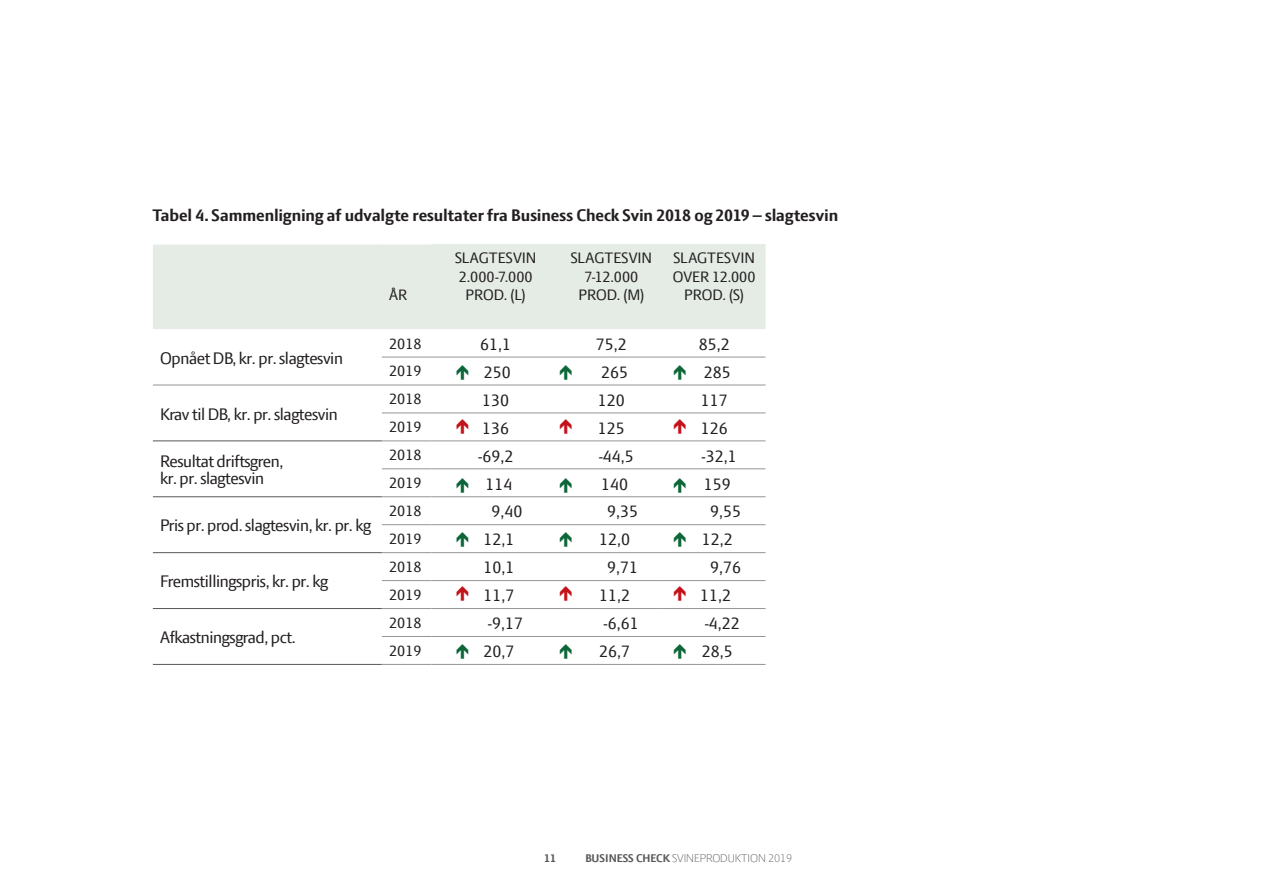
<style>
.page{position:relative;width:1263px;height:893px;background:#fff}
.page>*{position:absolute;margin:0;border:0;box-sizing:border-box;transform-origin:0 0}
.t1{font:18px/16.2px "LF Press Sans";letter-spacing:-.02em;color:#231f20}
.t2{font:700 18px "LF Press Sans";letter-spacing:-.005em;color:#231f20}
.t3{font:16.2px/18px "LF Press Sans";color:#231f20;text-align:center}
.t4{font:300 12px "LF Press Sans";color:#57585a}
.t5{font:700 12px "LF Press Sans";color:#57585a}
.s1{font-weight:700}
</style>
<div class="page">
<div style="left:153px;top:244px;width:612px;height:85px;background:#e4ece5"></div>
<hr style="left:153px;top:244px;width:229px;height:1px;background:#fff">
<hr style="left:382px;top:244px;width:49px;height:1px;background:#fff">
<hr style="left:153px;top:441px;width:229px;height:1px;background:#57585a">
<hr style="left:153px;top:496px;width:229px;height:1px;background:#57585a">
<hr style="left:153px;top:552px;width:229px;height:1px;background:#57585a">
<hr style="left:153px;top:608px;width:229px;height:1px;background:#57585a">
<hr style="left:153px;top:664px;width:229px;height:1px;background:#57585a">
<hr style="left:382px;top:357px;width:49px;height:1px;background:#939598">
<hr style="left:431px;top:357px;width:129px;height:1px;background:#939598">
<hr style="left:560px;top:357px;width:103px;height:1px;background:#939598">
<hr style="left:663px;top:357px;width:102px;height:1px;background:#939598">
<hr style="left:382px;top:413px;width:49px;height:1px;background:#939598">
<hr style="left:431px;top:413px;width:129px;height:1px;background:#939598">
<hr style="left:560px;top:413px;width:103px;height:1px;background:#939598">
<hr style="left:663px;top:413px;width:102px;height:1px;background:#939598">
<hr style="left:382px;top:441px;width:49px;height:1px;background:#939598">
<hr style="left:431px;top:441px;width:129px;height:1px;background:#939598">
<hr style="left:560px;top:441px;width:103px;height:1px;background:#939598">
<hr style="left:663px;top:441px;width:102px;height:1px;background:#939598">
<hr style="left:382px;top:469px;width:49px;height:1px;background:#939598">
<hr style="left:431px;top:469px;width:129px;height:1px;background:#939598">
<hr style="left:560px;top:469px;width:103px;height:1px;background:#939598">
<hr style="left:663px;top:469px;width:102px;height:1px;background:#939598">
<hr style="left:382px;top:496px;width:49px;height:1px;background:#939598">
<hr style="left:431px;top:496px;width:129px;height:1px;background:#939598">
<hr style="left:560px;top:496px;width:103px;height:1px;background:#939598">
<hr style="left:663px;top:496px;width:102px;height:1px;background:#939598">
<hr style="left:382px;top:524px;width:49px;height:1px;background:#939598">
<hr style="left:431px;top:524px;width:129px;height:1px;background:#939598">
<hr style="left:560px;top:524px;width:103px;height:1px;background:#939598">
<hr style="left:663px;top:524px;width:102px;height:1px;background:#939598">
<hr style="left:382px;top:552px;width:49px;height:1px;background:#939598">
<hr style="left:431px;top:552px;width:129px;height:1px;background:#939598">
<hr style="left:560px;top:552px;width:103px;height:1px;background:#939598">
<hr style="left:663px;top:552px;width:102px;height:1px;background:#939598">
<hr style="left:382px;top:580px;width:49px;height:1px;background:#939598">
<hr style="left:431px;top:580px;width:129px;height:1px;background:#939598">
<hr style="left:560px;top:580px;width:103px;height:1px;background:#939598">
<hr style="left:663px;top:580px;width:102px;height:1px;background:#939598">
<hr style="left:382px;top:608px;width:49px;height:1px;background:#939598">
<hr style="left:431px;top:608px;width:129px;height:1px;background:#939598">
<hr style="left:560px;top:608px;width:103px;height:1px;background:#939598">
<hr style="left:663px;top:608px;width:102px;height:1px;background:#939598">
<hr style="left:382px;top:636px;width:49px;height:1px;background:#939598">
<hr style="left:431px;top:636px;width:129px;height:1px;background:#939598">
<hr style="left:560px;top:636px;width:103px;height:1px;background:#939598">
<hr style="left:663px;top:636px;width:102px;height:1px;background:#939598">
<hr style="left:382px;top:664px;width:49px;height:1px;background:#939598">
<hr style="left:431px;top:664px;width:129px;height:1px;background:#939598">
<hr style="left:560px;top:664px;width:103px;height:1px;background:#939598">
<hr style="left:663px;top:664px;width:102px;height:1px;background:#939598">
<hr style="left:153px;top:385px;width:229px;height:1px;background:#939598">
<hr style="left:382px;top:385px;width:49px;height:1px;background:#939598">
<hr style="left:431px;top:385px;width:129px;height:1px;background:#939598">
<hr style="left:560px;top:385px;width:103px;height:1px;background:#939598">
<hr style="left:663px;top:385px;width:102px;height:1px;background:#939598">
<p class="t2" style="left:152px;top:205px;width:687px">Tabel 4. Sammenligning af udvalgte resultater fra Business Check Svin 2018 og 2019 – slagtesvin</p>
<p class="t3" style="left:455px;top:249px;width:83px">SLAGTESVIN<br>2.000-7.000<br>PROD. (L)</p>
<p class="t3" style="left:571px;top:249px;width:83px">SLAGTESVIN<br>7-12.000<br>PROD. (M)</p>
<p class="t3" style="left:673px;top:249px;width:84px;text-align:left">SLAGTESVIN<br>OVER 12.000</p>
<p class="t3" style="left:389px;top:285px;width:20px">ÅR</p>
<p class="t3" style="left:684px;top:285px;width:62px">PROD. (S)</p>
<p class="t1" style="left:160px;top:350px;width:184px">Opnået DB, kr. pr. slagtesvin</p>
<p class="t1" style="left:160px;top:405px;width:179px">Krav til DB, kr. pr. slagtesvin</p>
<p class="t3" style="left:389px;top:334px;width:34px">2018</p>
<p class="t1" style="left:480px;top:336px;width:32px">61,1</p>
<p class="t1" style="left:596px;top:336px;width:32px">75,2</p>
<p class="t1" style="left:699px;top:336px;width:32px">85,2</p>
<p class="t3" style="left:389px;top:362px;width:34px">2019</p>
<p class="t1" style="left:484px;top:364px;width:28px">250</p>
<p class="t1" style="left:601px;top:364px;width:28px">265</p>
<p class="t1" style="left:704px;top:364px;width:28px">285</p>
<p class="t3" style="left:389px;top:390px;width:34px">2018</p>
<p class="t1" style="left:482px;top:391px;width:28px">130</p>
<p class="t1" style="left:598px;top:391px;width:28px">120</p>
<p class="t1" style="left:701px;top:391px;width:28px">117</p>
<p class="t3" style="left:389px;top:418px;width:34px">2019</p>
<p class="t1" style="left:482px;top:419px;width:28px">136</p>
<p class="t1" style="left:598px;top:419px;width:28px">125</p>
<p class="t1" style="left:701px;top:419px;width:28px">126</p>
<p class="t1" style="left:160px;top:453px;width:125px">Resultat driftsgren, kr. pr. slagtesvin</p>
<p class="t3" style="left:389px;top:446px;width:34px">2018</p>
<p class="t1" style="left:478px;top:447px;width:37px">-69,2</p>
<p class="t1" style="left:599px;top:447px;width:37px">-44,5</p>
<p class="t1" style="left:701px;top:447px;width:37px">-32,1</p>
<p class="t3" style="left:389px;top:474px;width:34px">2019</p>
<p class="t1" style="left:485px;top:475px;width:28px">114</p>
<p class="t1" style="left:601px;top:475px;width:28px">140</p>
<p class="t1" style="left:704px;top:475px;width:28px">159</p>
<p class="t1" style="left:160px;top:517px;width:213px">Pris pr. prod. slagtesvin, kr. pr. kg</p>
<p class="t1" style="left:160px;top:573px;width:169px">Fremstillingspris, kr. pr. kg</p>
<p class="t1" style="left:160px;top:629px;width:137px">Afkastningsgrad, pct.</p>
<p class="t3" style="left:389px;top:502px;width:34px">2018</p>
<p class="t1" style="left:492px;top:503px;width:32px">9,40</p>
<p class="t1" style="left:607px;top:503px;width:32px">9,35</p>
<p class="t1" style="left:710px;top:503px;width:32px">9,55</p>
<p class="t3" style="left:389px;top:530px;width:34px">2019</p>
<p class="t1" style="left:483px;top:531px;width:32px">12,1</p>
<p class="t1" style="left:599px;top:531px;width:32px">12,0</p>
<p class="t1" style="left:702px;top:531px;width:32px">12,2</p>
<p class="t3" style="left:389px;top:557px;width:34px">2018</p>
<p class="t1" style="left:483px;top:559px;width:32px">10,1</p>
<p class="t1" style="left:607px;top:559px;width:32px">9,71</p>
<p class="t1" style="left:710px;top:559px;width:32px">9,76</p>
<p class="t3" style="left:389px;top:585px;width:34px">2019</p>
<p class="t1" style="left:483px;top:587px;width:32px">11,7</p>
<p class="t1" style="left:599px;top:587px;width:32px">11,2</p>
<p class="t1" style="left:700px;top:587px;width:32px">11,2</p>
<p class="t3" style="left:389px;top:613px;width:34px">2018</p>
<p class="t1" style="left:488px;top:615px;width:37px">-9,17</p>
<p class="t1" style="left:604px;top:615px;width:37px">-6,61</p>
<p class="t1" style="left:705px;top:615px;width:37px">-4,22</p>
<p class="t3" style="left:389px;top:641px;width:34px">2019</p>
<p class="t1" style="left:483px;top:643px;width:32px">20,7</p>
<p class="t1" style="left:599px;top:643px;width:32px">26,7</p>
<p class="t1" style="left:702px;top:643px;width:32px">28,5</p>
<p class="t5" style="left:544px;top:851px;width:13px">11</p>
<p class="t4" style="left:586px;top:851px;width:208px"><span class="s1">BUSINESS CHECK</span> SVINEPRODUKTION 2019</p>
</div>
